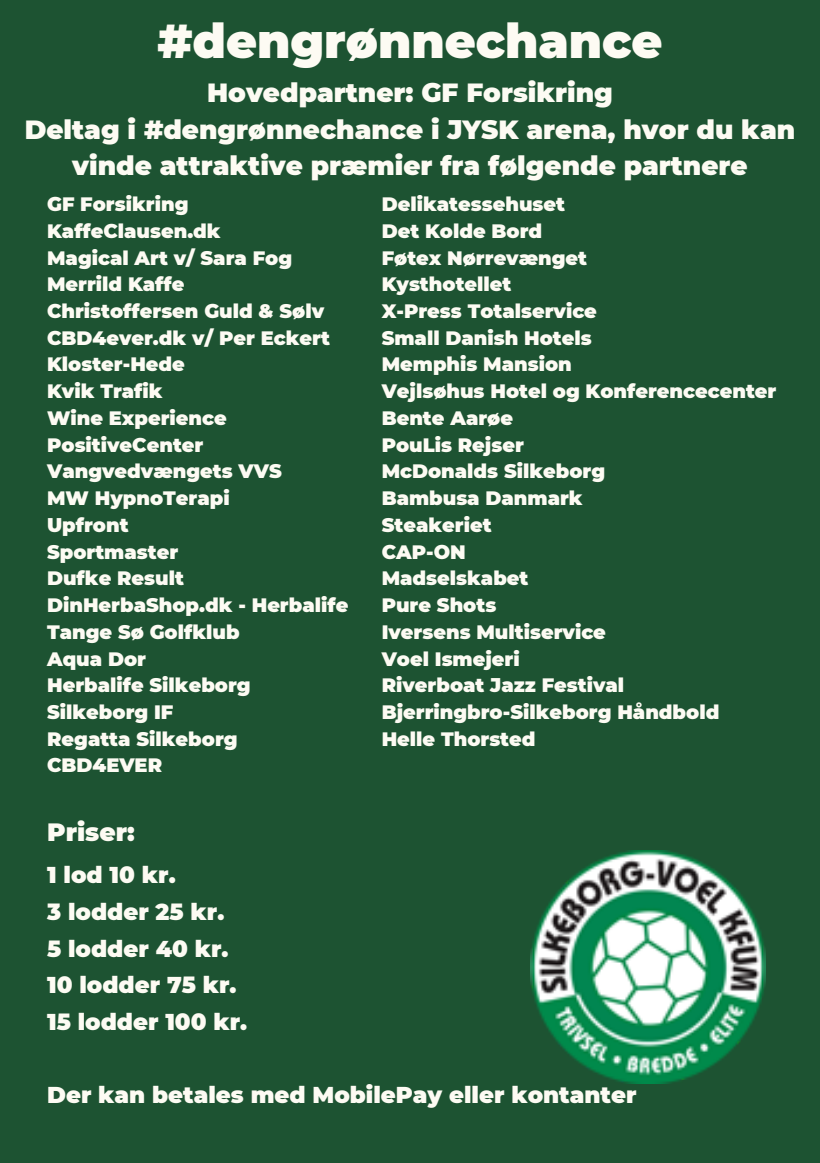
<style>
.page{position:relative;width:820px;height:1163px;background:#fff}
.page>*{position:absolute;margin:0;border:0;box-sizing:border-box;transform-origin:0 0}
.t1{font:900 47.5px "Montserrat";color:#fdfbf3}
.t2{font:900 26.25px/36.6px "Montserrat";color:#fdfbf3;text-align:center}
.t3{font:900 25px "Montserrat";color:#fdfbf3}
.t4{font:900 22.88px/36.6px "Montserrat";color:#fdfbf3}
.t5{font:900 19.38px/26.8px "Montserrat";color:#fdfbf3}
</style>
<div class="page">
<div style="left:0;top:0;width:819px;height:1162px;background:#1d5332"></div>
<img style="left:530px;top:850px;width:235px;height:233px">
<h1 class="t1" style="left:157px;top:12px;width:506px">#dengrønnechance</h1>
<h2 class="t2" style="left:25px;top:75px;width:771px">Hovedpartner: GF Forsikring<br>Deltag i #dengrønnechance i JYSK arena, hvor du kan vinde attraktive præmier fra følgende partnere</h2>
<p class="t5" style="left:47px;top:191px;width:303px">GF Forsikring<br>KaffeClausen.dk<br>Magical Art v/ Sara Fog<br>Merrild Kaffe<br>Christoffersen Guld &amp; Sølv<br>CBD4ever.dk v/ Per Eckert<br>Kloster-Hede<br>Kvik Trafik<br>Wine Experience<br>PositiveCenter<br>Vangvedvængets VVS<br>MW HypnoTerapi<br>Upfront<br>Sportmaster<br>Dufke Result<br>DinHerbaShop.dk - Herbalife<br>Tange Sø Golfklub<br>Aqua Dor<br>Herbalife Silkeborg<br>Silkeborg IF<br>Regatta Silkeborg<br>CBD4EVER</p>
<p class="t5" style="left:381px;top:191px;width:396px">Delikatessehuset<br>Det Kolde Bord<br>Føtex Nørrevænget<br>Kysthotellet<br>X-Press Totalservice<br>Small Danish Hotels<br>Memphis Mansion<br>Vejlsøhus Hotel og Konferencecenter<br>Bente Aarøe<br>PouLis Rejser<br>McDonalds Silkeborg<br>Bambusa Danmark<br>Steakeriet<br>CAP-ON<br>Madselskabet<br>Pure Shots<br>Iversens Multiservice<br>Voel Ismejeri<br>Riverboat Jazz Festival<br>Bjerringbro-Silkeborg Håndbold<br>Helle Thorsted</p>
<p class="t3" style="left:47px;top:816px;width:89px">Priser:</p>
<p class="t4" style="left:47px;top:857px;width:201px">1 lod 10 kr.<br>3 lodder 25 kr.<br>5 lodder 40 kr.<br>10 lodder 75 kr.<br>15 lodder 100 kr.</p>
<p class="t4" style="left:47px;top:1076px;width:590px">Der kan betales med MobilePay eller kontanter</p>
</div>
